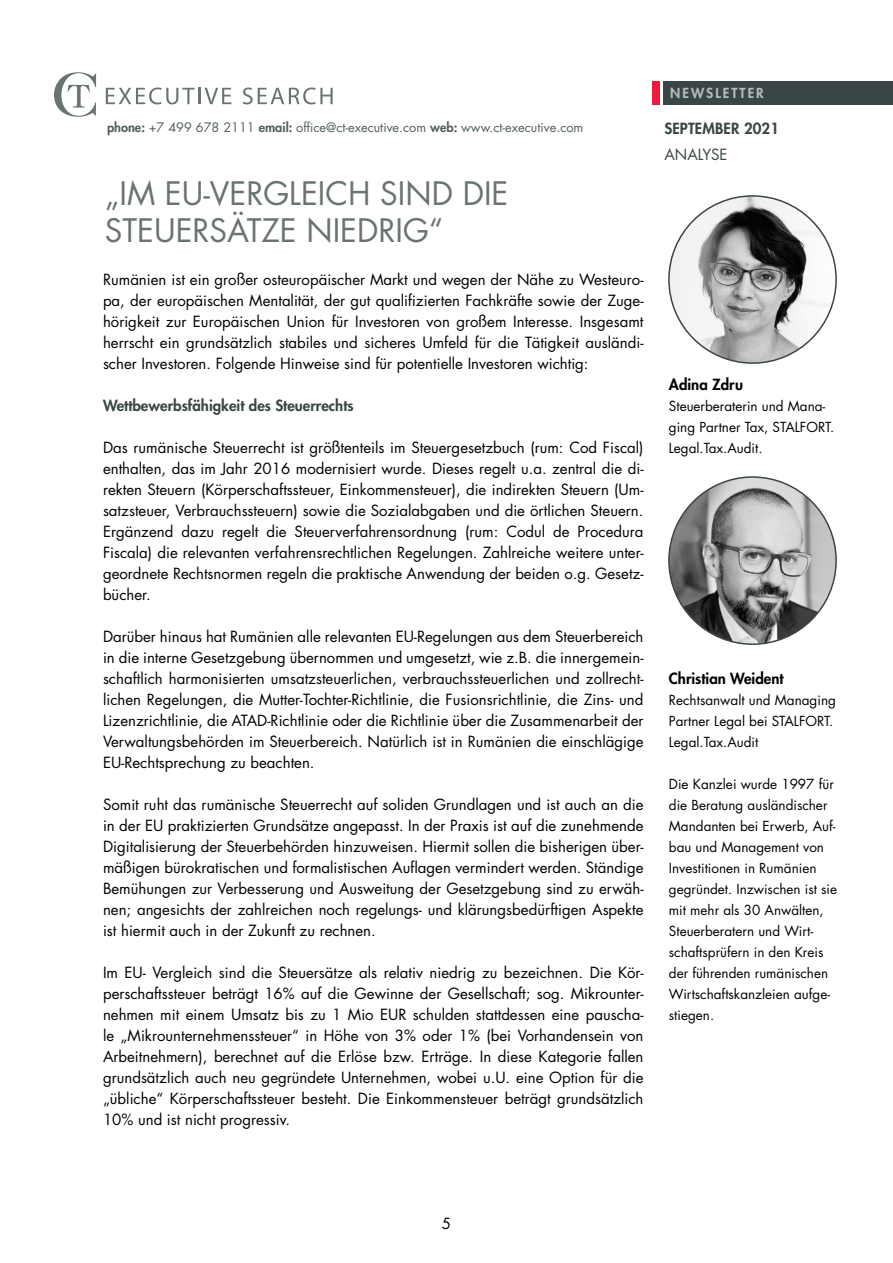
<style>
.page{position:relative;width:893px;height:1263px;background:#fff}
.page>*{position:absolute;margin:0;border:0;box-sizing:border-box;transform-origin:0 0}
.t1{font:31.5px/37.5px "Futura Std";color:#6a7374}
.t2{font:15px/21px "Futura Std";color:#000;text-align:justify}
.t3{font:800 15px "Futura Std";color:#394645}
.t4{font:800 15px "Futura Std";color:#000}
.t5{font:15px "Futura Std";color:#394645}
.t6{font:13.5px/21px "Futura Std";color:#000}
.t7{font:800 13.5px "Futura Std";letter-spacing:.15em;color:#b5bcbc}
.t8{font:12.75px "Futura Std";color:#545f60}
.s1{font-weight:800}
</style>
<div class="page">
<div style="left:652px;top:81px;width:7px;height:24px;background:#ed1a3b"></div>
<svg style="left:54px;top:72px;width:42px;height:45px"></svg>
<svg style="left:106px;top:87px;width:88px;height:17px"></svg>
<hr style="left:198px;top:88px;width:3px;height:16px;background:#6a7374">
<svg style="left:205px;top:88px;width:26px;height:16px"></svg>
<svg style="left:243px;top:87px;width:90px;height:17px"></svg>
<div style="left:663px;top:81px;width:230px;height:24px;background:#394645"></div>
<img style="left:669px;top:196px;width:167px;height:167px;border-radius:84px">
<img style="left:669px;top:477px;width:167px;height:167px;border-radius:84px">
<p class="t8" style="left:107px;top:119px;width:478px"><span class="s1">phone:</span> +7 499 678 2111 <span class="s1">email:</span> office@ct-executive.com <span class="s1">web:</span> www.ct-executive.com</p>
<h1 class="t1" style="left:105px;top:175px;width:405px">„Im EU-Vergleich sind die<br>Steuersätze niedrig“</h1>
<p class="t2" style="left:103px;top:269px;width:542px">Rumänien ist ein großer osteuropäischer Markt und wegen der Nähe zu Westeuro&shy;pa, der europäischen Mentalität, der gut qualifizierten Fachkräfte sowie der Zuge&shy;hörigkeit zur Europäischen Union für I nvestoren von großem Interesse. Insgesamt herrscht ein grundsätzlich stabiles und sicheres Umfeld für die Tätigkeit ausländi&shy;scher Investoren. Folgende H inweise sind für potentielle I nvestoren wichtig:</p>
<p class="t3" style="left:103px;top:396px;width:252px">Wettbewerbsfähigkeit des Steuerrechts</p>
<p class="t2" style="left:103px;top:437px;width:542px">Das rumänische Steuerrecht ist größtenteils im Steuergesetzbuch (rum: Cod Fiscal) enthalten, das im Jahr 2016 modernisiert wurde. Dieses regelt u.a. zentral die di&shy;rekten Steuern (Körperschaftssteuer, Einkommensteuer), die indirekten Steuern (Um&shy;satzsteuer, Verbrauchssteuern) sowie die Sozialabgaben und die örtlichen Steuern.<br>Ergänzend dazu regelt die Steuerverfahrensordnung (rum: Codul de Procedura Fiscala) die relevanten verfahrensrechtlichen Regelungen. Zahlreiche weitere unter&shy;geordnete Rechtsnormen regeln die praktische Anwendung der beiden o.g. Gesetz&shy;bücher.</p>
<p class="t2" style="left:103px;top:626px;width:542px">Darüber hinaus hat Rumänien alle relevanten EU-Regelungen aus dem Steuerbereich in die interne Gesetzgebung übernommen und umgesetzt, wie z.B. die innergemein&shy;schaftlich harmonisierten umsatzsteuerlichen, verbrauchssteuerlichen und zollrecht&shy;lichen Regelungen, die Mutter-Tochter-Richtlinie, die Fusionsrichtlinie, die Zins- und Lizenzrichtlinie, die ATAD-Richtlinie oder die Richtlinie über die Zusammenarbeit der Verwaltungsbehörden im Steuerbereich. Natürlich ist in Rumänien die einschlägige EU-Rechtsprechung zu beachten.</p>
<p class="t2" style="left:103px;top:794px;width:542px">Somit ruht das rumänische Steuerrecht auf soliden Grundlagen und ist auch an die in der EU praktizierten Grundsätze angepasst. I n der Praxis ist auf die zunehmende Digitalisierung der Steuerbehörden hinzuweisen. H iermit sollen die bisherigen über&shy;mäßigen bürokratischen und formalistischen Auflagen vermindert werden. Ständige Bemühungen zur Verbesserung und Ausweitung der Gesetzgebung sind zu erwäh&shy;nen; angesichts der zahlreichen noch regelungs- und klärungsbedürftigen Aspekte ist hiermit auch in der Zukunft zu rechnen.</p>
<p class="t2" style="left:103px;top:962px;width:542px">Im EU- Vergleich sind die Steuersätze als relativ niedrig zu bezeichnen. Die Kör&shy;perschaftssteuer beträgt 16% auf die Gewinne der Gesellschaft; sog. Mikrounter&shy;nehmen mit einem Umsatz bis zu 1 Mio EU R schulden stattdessen eine pauscha&shy;le „Mikrounternehmenssteuer“ in Höhe von 3% oder 1% (bei Vorhandensein von Arbeitnehmern), berechnet auf die Erlöse bzw. Erträge. In diese Kategorie fallen grundsätzlich auch neu gegründete Unternehmen, wobei u.U. eine Option für die „übliche“ Körperschaftssteuer besteht. Die Einkommensteuer beträgt grundsätzlich 10% und ist nicht progressiv.</p>
<p class="t7" style="left:670px;top:85px;width:87px">NEWSLETTER</p>
<p class="t3" style="left:664px;top:119px;width:116px">September 2021</p>
<p class="t5" style="left:664px;top:145px;width:65px">Analyse</p>
<p class="t4" style="left:669px;top:375px;width:76px">Adina Zdru</p>
<p class="t6" style="left:669px;top:396px;width:167px">Steuerberaterin und Mana&shy;ging Partner Tax, STALFO RT.<br>Legal.Tax.Audit.</p>
<p class="t4" style="left:669px;top:669px;width:116px">Christian Weident</p>
<p class="t6" style="left:669px;top:690px;width:169px">Rechtsanwalt und Managing<br>Partner Legal bei STALFO RT.<br>Legal.Tax.Audit</p>
<p class="t6" style="left:669px;top:774px;width:170px">Die Kanzlei wurde 1997 für die Beratung ausländischer<br>Mandanten bei Erwerb, Auf&shy;bau und Management von<br>Investitionen in Rumänien gegründet. Inzwischen ist sie mit mehr als 30 Anwälten,<br>Steuerberatern und Wirt&shy;schaftsprüfern in den Kreis der führenden rumänischen<br>Wirtschaftskanzleien aufge&shy;stiegen.</p>
<p class="t2" style="left:442px;top:1213px;width:11px">5</p>
</div>
